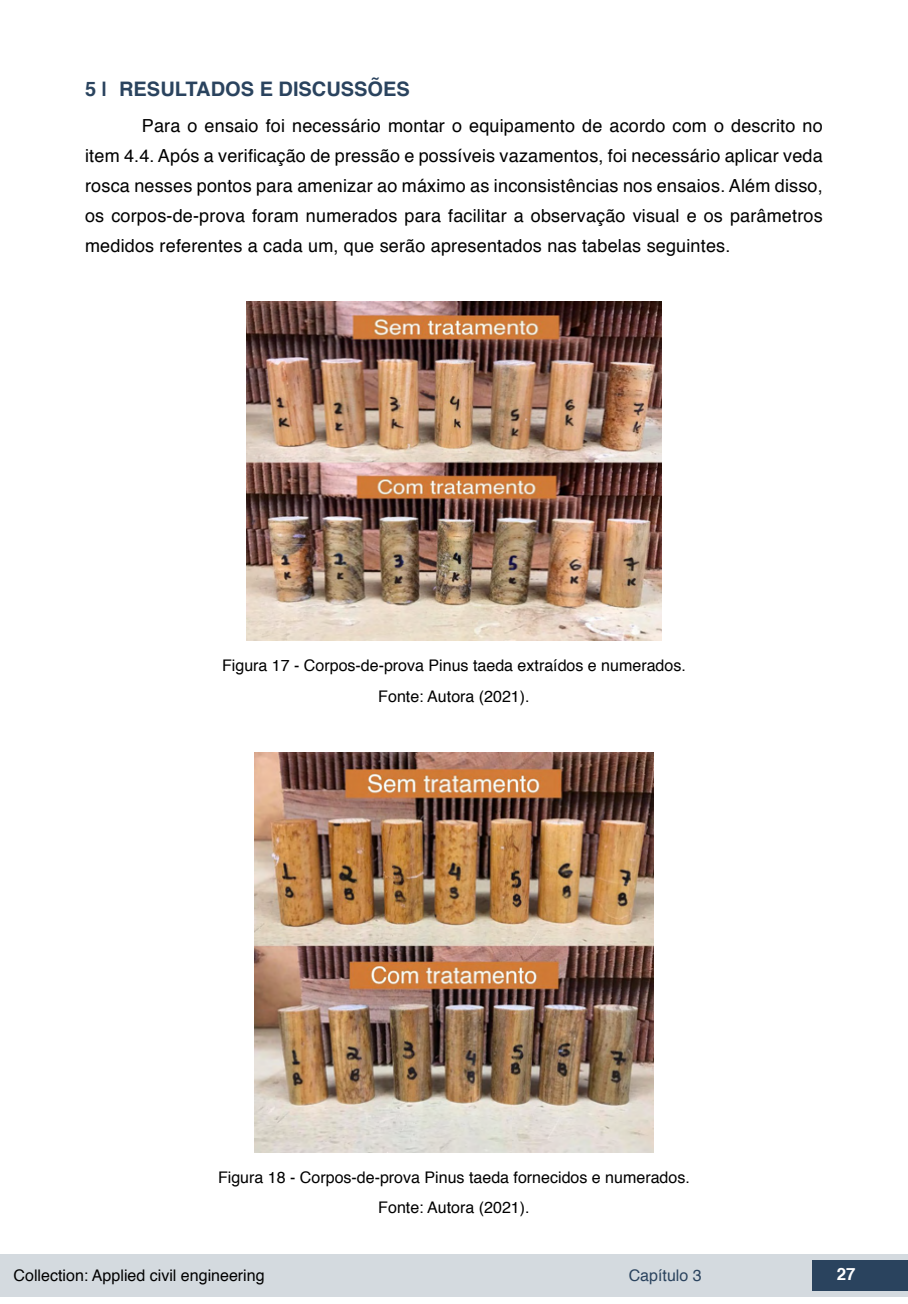
<style>
.page{position:relative;width:908px;height:1304px;background:#fff}
.page>*{position:absolute;margin:0;border:0;box-sizing:border-box;transform-origin:0 0}
.t1{font:700 20px "Helvetica";color:#2a435e}
.txt{font:18px/30px "Helvetica";letter-spacing:.01em;color:#000;text-align:justify}
.t2{font:700 16.8px "Helvetica";color:#fff}
.imagens_graf_tab{font:16px "Helvetica";color:#000}
.t3{font:16px "Helvetica";color:#2a435e}
</style>
<div class="page">
<div style="left:0;top:1254px;width:906px;height:43px;background:#d4dadf"></div>
<div style="left:812px;top:1261px;width:95px;height:30px;background:#2a435e"></div>
<img style="left:246px;top:302px;width:415px;height:339px">
<img style="left:255px;top:752px;width:397px;height:400px">
<p class="t1" style="left:85px;top:73px;width:326px">5 | RESULTADOS E DISCUSSÕES</p>
<p class="txt" style="left:85px;top:111px;width:738px;text-indent:57px">Para o ensaio foi necessário montar o equipamento de acordo com o descrito no item 4.4. Após a verificação de pressão e possíveis vazamentos, foi necessário aplicar veda rosca nesses pontos para amenizar ao máximo as inconsistências nos ensaios. Além disso, os corpos-de-prova foram numerados para facilitar a observação visual e os parâmetros medidos referentes a cada um, que serão apresentados nas tabelas seguintes.</p>
<p class="imagens_graf_tab" style="left:222px;top:653px;width:465px">Figura 17 - Corpos-de-prova Pinus taeda extraídos e numerados.</p>
<p class="imagens_graf_tab" style="left:378px;top:684px;width:153px">Fonte: Autora (2021).</p>
<p class="imagens_graf_tab" style="left:218px;top:1165px;width:473px">Figura 18 - Corpos-de-prova Pinus taeda fornecidos e numerados.</p>
<p class="imagens_graf_tab" style="left:378px;top:1195px;width:153px">Fonte: Autora (2021).</p>
<p class="imagens_graf_tab" style="left:14px;top:1263px;width:252px">Collection: Applied civil engineering</p>
<p class="t3" style="left:628px;top:1263px;width:74px">Capítulo 3</p>
<p class="t2" style="left:836px;top:1261px;width:20px">27</p>
</div>
